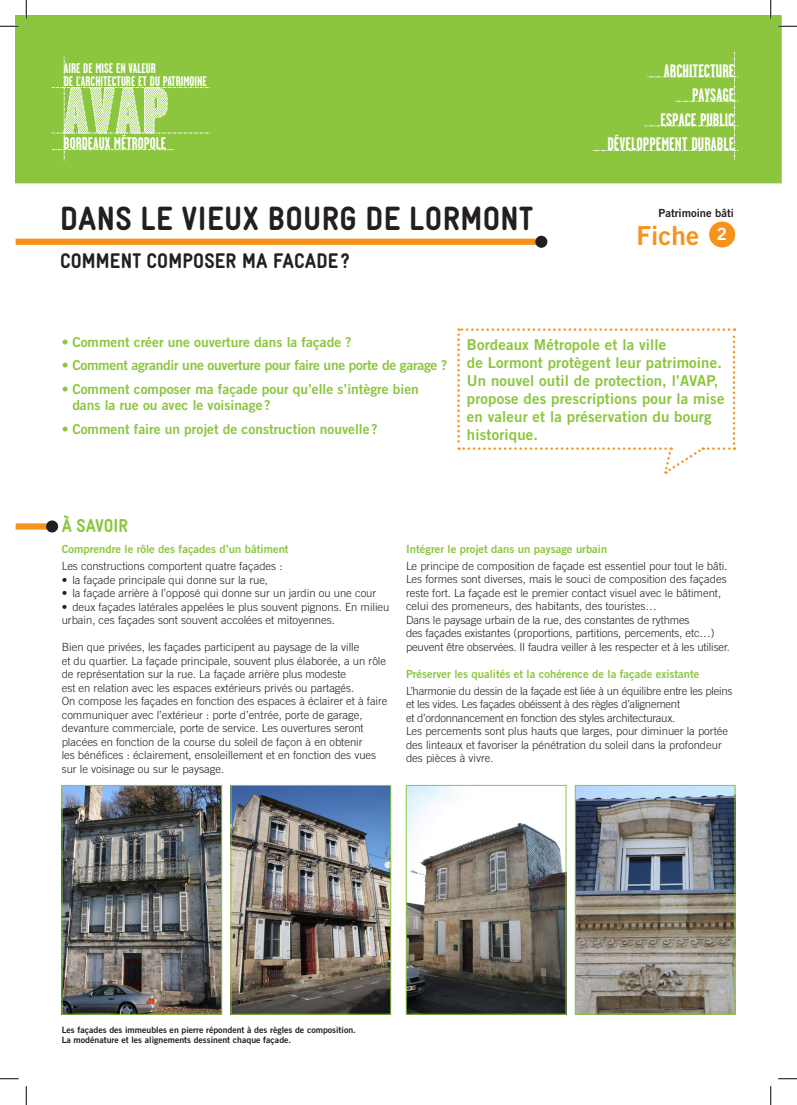
<style>
.page{position:relative;width:797px;height:1105px;background:#fff}
.page>*{position:absolute;margin:0;border:0;box-sizing:border-box;transform-origin:0 0}
.BLOC_VERT_Titre{font:900 33.75px "Gravur Condensed Pro";letter-spacing:.01em;color:#231f20}
.Texte_courant{font:26.25px "Trade Gothic Bold Two";color:#f7931d}
.BLOC_VERT_Titre-2{font:900 21.25px "Gravur Condensed Pro";letter-spacing:.01em;color:#231f20}
.Titre{font:900 18.75px "Gravur Condensed Pro";color:#8bc63e}
.t1{font:700 18px/24.5px "Garage Gothic";color:#fff;text-align:right}
.t2{font:700 16.88px "Garage Gothic";color:#fff}
.t3{font:16.88px "Trade Gothic Bold Two";color:#fff}
.t4{font:15px/18px "Trade Gothic Bold Two";letter-spacing:.01em;color:#8bc63e}
.t5{font:700 14px/12.2px "Garage Gothic";color:#fff}
.t6{font:13.75px/16.5px "Trade Gothic Bold Two";color:#8bc63e}
.t7{font:13.75px "Trade Gothic Bold Two";letter-spacing:-.02em;color:#8bc63e}
.Texte_courant-2{font:300 11.25px/13.5px "Trade Gothic";color:#231f20}
.Texte_courant-3{font:300 11.25px/13.5px "Trade Gothic";letter-spacing:-.02em;color:#231f20}
.Sous_titre{font:11.25px "Trade Gothic Bold Two";color:#8bc63e}
.Texte_courant-4{font:11.25px "Trade Gothic Bold Two";color:#231f20}
.Légende{font:8.75px/10.5px "Trade Gothic Bold Two";color:#231f20}
</style>
<div class="page">
<div style="left:16px;top:523px;width:36px;height:7px;background:#f7931d"></div>
<div style="left:46px;top:520px;width:12px;height:12px;background:#231f20;border-radius:50%"></div>
<div style="left:16px;top:239px;width:525px;height:6px;background:#f7931d"></div>
<div style="left:535px;top:236px;width:12px;height:12px;background:#231f20;border-radius:50%"></div>
<img style="left:64px;top:787px;width:156px;height:225px">
<div style="left:62px;top:785px;width:160px;height:229px;border:1px solid #8bc63e"></div>
<img style="left:233px;top:787px;width:156px;height:225px">
<div style="left:231px;top:785px;width:160px;height:229px;border:1px solid #8bc63e"></div>
<img style="left:408px;top:787px;width:156px;height:225px">
<div style="left:406px;top:785px;width:160px;height:229px;border:1px solid #8bc63e"></div>
<img style="left:577px;top:787px;width:156px;height:225px">
<div style="left:575px;top:785px;width:160px;height:229px;border:1px solid #8bc63e"></div>
<div style="left:16px;top:16px;width:765px;height:167px;background:#8bc63e"></div>
<svg style="left:52px;top:57px;width:158px;height:103px"></svg>
<svg style="left:592px;top:52px;width:146px;height:108px"></svg>
<svg style="left:457px;top:328px;width:278px;height:146px"></svg>
<div style="left:709px;top:221px;width:26px;height:26px;background:#f7931d;border-radius:50%"></div>
<svg style="left:0;top:25px;width:19px;height:2px"></svg>
<svg style="left:778px;top:25px;width:19px;height:2px"></svg>
<svg style="left:0;top:1078px;width:19px;height:1px"></svg>
<svg style="left:778px;top:1078px;width:19px;height:1px"></svg>
<svg style="left:25px;top:0;width:2px;height:19px"></svg>
<svg style="left:25px;top:1086px;width:2px;height:19px"></svg>
<svg style="left:770px;top:0;width:1px;height:19px"></svg>
<svg style="left:770px;top:1086px;width:1px;height:19px"></svg>
<p class="t5" style="left:64px;top:62px;width:144px">AIRE DE MISE EN VALEUR<br>DE L’ARCHITECTURE ET DU PATRIMOINE</p>
<p class="t1" style="left:663px;top:58px;width:72px">ARCHITECTURE</p>
<p class="t2" style="left:64px;top:134px;width:104px">BORDEAUX MÉTROPOLE</p>
<p class="BLOC_VERT_Titre" style="left:60px;top:200px;width:474px">DANS LE VIEUX BOURG DE LORMONT</p>
<p class="BLOC_VERT_Titre-2" style="left:60px;top:249px;width:291px">COMMENT COMPOSER MA FACADE ?</p>
<p class="t1" style="left:660px;top:83px;width:75px">PAYSAGE<br>ESPACE PUBLIC</p>
<p class="t1" style="left:607px;top:132px;width:129px">DÉVELOPPEMENT DURABLE</p>
<p class="Texte_courant-4" style="left:658px;top:206px;width:77px">Patrimoine bâti</p>
<p class="Texte_courant" style="left:636px;top:219px;width:64px">Fiche</p>
<p class="t3" style="left:717px;top:224px;width:12px">2</p>
<p class="t6" style="left:62px;top:333px;width:291px">• Comment créer une ouverture dans la façade ?</p>
<p class="t7" style="left:62px;top:357px;width:387px">• Comment agrandir une ouverture pour faire une porte de garage ?</p>
<p class="t6" style="left:72px;top:381px;width:348px;text-indent:-11px">• Comment composer ma façade pour qu’elle s’intègre bien dans la rue ou avec le voisinage?</p>
<p class="t6" style="left:62px;top:421px;width:317px">• Comment faire un projet de construction nouvelle?</p>
<p class="t4" style="left:467px;top:335px;width:259px">Bordeaux Métropole et la ville<br>de Lormont protègent leur patrimoine.<br>Un nouvel outil de protection, l’AVAP, propose des prescriptions pour la mise en valeur et la préservation du bourg historique.</p>
<p class="Titre" style="left:62px;top:516px;width:68px">À SAVOIR</p>
<p class="Sous_titre" style="left:62px;top:542px;width:228px">Comprendre le rôle des façades d’un bâtiment</p>
<p class="Texte_courant-2" style="left:62px;top:559px;width:222px">Les constructions comportent quatre façades :</p>
<p class="Texte_courant-2" style="left:62px;top:573px;width:208px">• la façade principale qui donne sur la rue,</p>
<p class="Texte_courant-2" style="left:62px;top:586px;width:316px">• la façade arrière à l’opposé qui donne sur un jardin ou une cour</p>
<p class="Texte_courant-2" style="left:62px;top:600px;width:329px">• deux façades latérales appelées le plus souvent pignons. En milieu urbain, ces façades sont souvent accolées et mitoyennes.</p>
<p class="Texte_courant-2" style="left:62px;top:640px;width:327px">Bien que privées, les façades participent au paysage de la ville<br>et du quartier. La façade principale, souvent plus élaborée, a un rôle de représentation sur la rue. La façade arrière plus modeste<br>est en relation avec les espaces extérieurs privés ou partagés.<br>On compose les façades en fonction des espaces à éclairer et à faire communiquer avec l’extérieur : porte d’entrée, porte de garage, devanture commerciale, porte de service. Les ouvertures seront placées en fonction de la course du soleil de façon à en obtenir<br>les bénéfices : éclairement, ensoleillement et en fonction des vues sur le voisinage ou sur le paysage.</p>
<p class="Sous_titre" style="left:406px;top:542px;width:203px">Intégrer le projet dans un paysage urbain</p>
<p class="Texte_courant-2" style="left:406px;top:559px;width:323px">Le principe de composition de façade est essentiel pour tout le bâti.<br>Les formes sont diverses, mais le souci de composition des façades reste fort. La façade est le premier contact visuel avec le bâtiment, celui des promeneurs, des habitants, des touristes…</p>
<p class="Texte_courant-2" style="left:406px;top:613px;width:325px">Dans le paysage urbain de la rue, des constantes de rythmes<br>des façades existantes (proportions, partitions, percements, etc…) peuvent être observées. Il faudra veiller à les respecter et à les utiliser.</p>
<p class="Sous_titre" style="left:406px;top:667px;width:295px">Préserver les qualités et la cohérence de la façade existante</p>
<p class="Texte_courant-3" style="left:406px;top:684px;width:328px">L’harmonie du dessin de la façade est liée à un équilibre entre les pleins et les vides. Les façades obéissent à des règles d’alignement<br>et d’ordonnancement en fonction des styles architecturaux.</p>
<p class="Texte_courant-2" style="left:406px;top:724px;width:323px">Les percements sont plus hauts que larges, pour diminuer la portée des linteaux et favoriser la pénétration du soleil dans la profondeur des pièces à vivre.</p>
<p class="Légende" style="left:62px;top:1024px;width:296px">Les façades des immeubles en pierre répondent à des règles de composition.<br>La modénature et les alignements dessinent chaque façade.</p>
</div>
